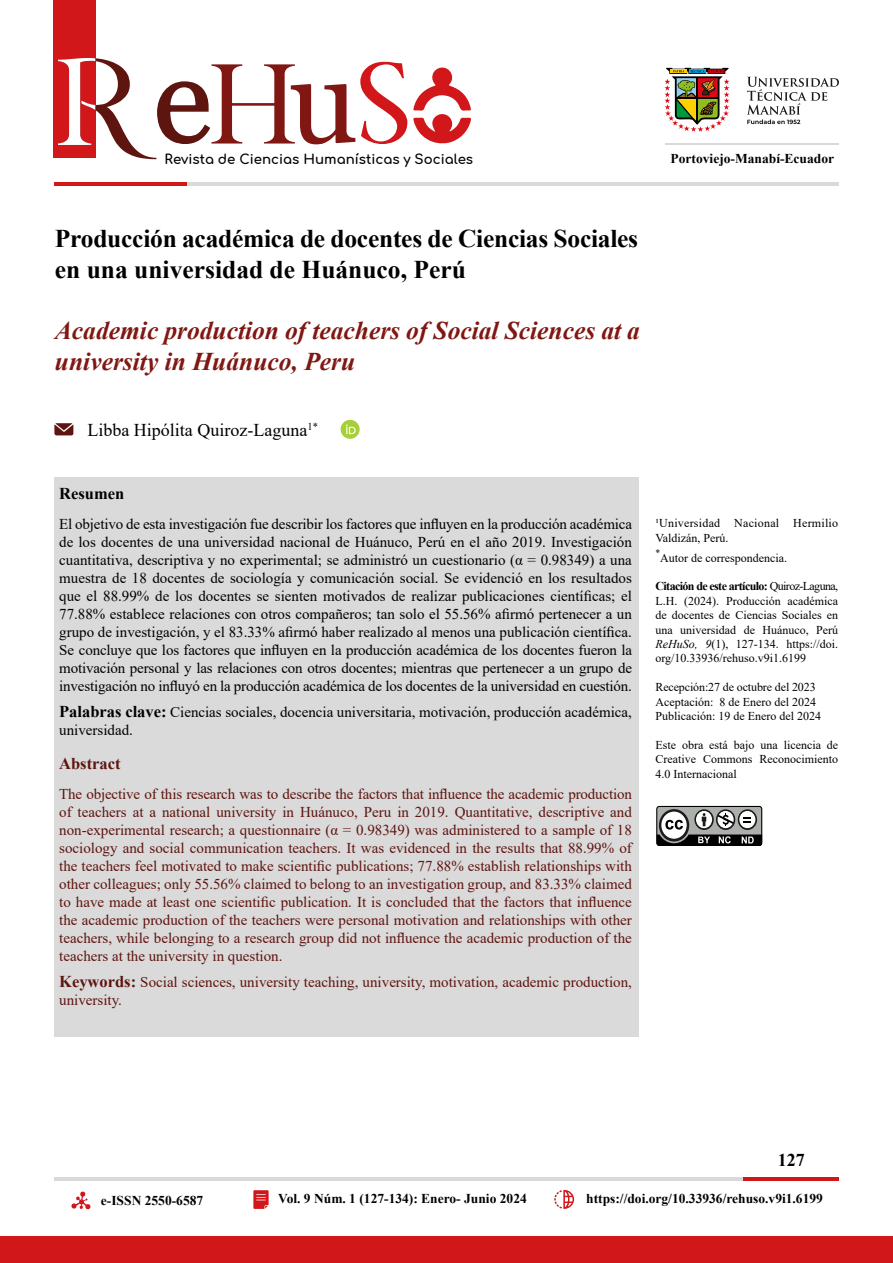
<style>
.page{position:relative;width:893px;height:1263px;background:#fff}
.page>*{position:absolute;margin:0;border:0;box-sizing:border-box;transform-origin:0 0}
.t1{font:700 25.5px/30.6px "Times New Roman";letter-spacing:-.01em;color:#000}
.t2{font:italic 700 25.5px/30.6px "Times New Roman";color:#801712}
.t3{font:18px "Times New Roman";color:#000}
.t4{font:700 18px "Times New Roman";color:#000}
.t5{font:700 16.5px "Times New Roman";color:#5e140f}
.t6{font:700 16.5px "Times New Roman";color:#000}
.t7{font:15px/18px "Times New Roman";color:#000;text-align:justify}
.t8{font:15px/18px "Times New Roman";color:#5e140f;text-align:justify}
.t9{font:700 13.5px "Times New Roman";color:#000}
.t10{font:700 13.35px "Comfortaa";color:#000}
.t11{font:12px/14.4px "Times New Roman";color:#000;text-align:justify}
.t12{font:12px/14.4px "Times New Roman";letter-spacing:.02em;color:#000}
.t13{font:9.6px "Times New Roman";color:#000}
.s1{font-weight:700;font-size:16.5px}
.s2{font-weight:700}
.s3{font-style:italic}
</style>
<div class="page">
<svg style="left:664px;top:68px;width:65px;height:64px"></svg>
<svg style="left:747px;top:77px;width:92px;height:47px"></svg>
<div style="left:53px;top:0;width:42px;height:157px;background:#d1171a"></div>
<svg style="left:413px;top:67px;width:58px;height:77px"></svg>
<svg style="left:58px;top:58px;width:349px;height:101px"></svg>
<hr style="left:665px;top:143px;width:174px;height:2px;background:#d9d9d9">
<hr style="left:187px;top:183px;width:651px;height:3px;background:#d9d9d9">
<div style="left:54px;top:477px;width:584px;height:559px;background:#dadada"></div>
<hr style="left:54px;top:1177px;width:689px;height:3px;background:#d9d9d9">
<hr style="left:743px;top:1177px;width:96px;height:3px;background:#d1171a">
<hr style="left:54px;top:183px;width:133px;height:3px;background:#d1171a">
<div style="left:0;top:1236px;width:893px;height:27px;background:#d1171a"></div>
<div style="left:657px;top:806px;width:105px;height:39px;background:#abb0ab;border-radius:3px"></div>
<div style="left:656px;top:806px;width:106px;height:40px;border:1px solid #000;border-radius:3px"></div>
<svg style="left:657px;top:809px;width:105px;height:37px"></svg>
<div style="left:341px;top:420px;width:19px;height:19px;background:#a6cf38;border-radius:50%"></div>
<svg style="left:346px;top:425px;width:10px;height:9px"></svg>
<svg style="left:54px;top:423px;width:19px;height:12px"></svg>
<svg style="left:554px;top:1190px;width:20px;height:19px"></svg>
<svg style="left:253px;top:1190px;width:16px;height:19px"></svg>
<svg style="left:71px;top:1191px;width:20px;height:18px"></svg>
<p class="t10" style="left:165px;top:146px;width:310px">Revista de Ciencias Humanísticas y Sociales</p>
<p class="t9" style="left:671px;top:149px;width:165px">Portoviejo-Manabí-Ecuador</p>
<h1 class="t1" style="left:55px;top:223px;width:585px">Producción académica de docentes de Ciencias Sociales en una universidad de Huánuco, Perú</h1>
<h1 class="t2" style="left:55px;top:315px;width:587px">Academic production of teachers of Social Sciences at a university in Huánuco, Peru</h1>
<p class="t3" style="left:87px;top:417px;width:232px">Libba Hipólita Quiroz-Laguna<sup>1*</sup></p>
<p class="t6" style="left:59px;top:481px;width:67px">Resumen</p>
<p class="t7" style="left:59px;top:514px;width:574px">El objetivo de esta investigación fue describir los factores que influyen en la producción académica de los docentes de una universidad nacional de Huánuco, Perú en el año 2019. Investigación cuantitativa, descriptiva y no experimental; se administró un cuestionario (α = 0.98349) a una muestra de 18 docentes de sociología y comunicación social. Se evidenció en los resultados que el 88.99% de los docentes se sienten motivados de realizar publicaciones científicas; el 77.88% establece relaciones con otros compañeros; tan solo el 55.56% afirmó pertenecer a un grupo de investigación, y el 83.33% afirmó haber realizado al menos una publicación científica.<br>Se concluye que los factores que influyen en la producción académica de los docentes fueron la motivación personal y las relaciones con otros docentes; mientras que pertenecer a un grupo de investigación no influyó en la producción académica de los docentes de la universidad en cuestión.</p>
<p class="t7" style="left:59px;top:702px;width:574px"><span class="s1">Palabras clave:</span> Ciencias sociales, docencia universitaria, motivación, producción académica, universidad.</p>
<p class="t5" style="left:59px;top:752px;width:63px">Abstract</p>
<p class="t8" style="left:59px;top:785px;width:574px">The objective of this research was to describe the factors that influence the academic production of teachers at a national university in Huánuco, Peru in 2019. Quantitative, descriptive and non-experimental research; a questionnaire (α = 0.98349) was administered to a sample of 18 sociology and social communication teachers. It was evidenced in the results that 88.99% of the teachers feel motivated to make scientific publications; 77.88% establish relationships with other colleagues; only 55.56% claimed to belong to an investigation group, and 83.33% claimed to have made at least one scientific publication. It is concluded that the factors that influence the academic production of the teachers were personal motivation and relationships with other teachers, while belonging to a research group did not influence the academic production of the teachers at the university in question.</p>
<p class="t8" style="left:59px;top:973px;width:574px"><span class="s1">Keywords:</span> Social sciences, university teaching, university, motivation, academic production, university.</p>
<p class="t12" style="left:655px;top:516px;width:184px">1Universidad Nacional Hermilio<br>Valdizán, Perú.</p>
<p class="t13" style="left:655px;top:546px;width:6px">*</p>
<p class="t11" style="left:660px;top:550px;width:128px">Autor de correspondencia.</p>
<p class="t11" style="left:655px;top:579px;width:184px"><span class="s2">Citación de este artículo:</span> Quiroz-Laguna, L.H. (2024). Producción académica de docentes de Ciencias Sociales en una universidad de Huánuco, Perú <span class="s3">ReHuSo, 9</span>(1), 127-134. https://doi. org/10.33936/rehuso.v9i1.6199</p>
<p class="t11" style="left:655px;top:680px;width:167px;text-align:left">Recepción:27 de octubre del 2023<br>Aceptación: 8 de Enero del 2024<br>Publicación: 19 de Enero del 2024</p>
<p class="t11" style="left:655px;top:737px;width:184px">Este obra está bajo una licencia de Creative Commons Reconocimiento 4.0 Internacional</p>
<p class="t4" style="left:778px;top:1147px;width:28px">127</p>
<p class="t9" style="left:101px;top:1191px;width:104px">e-ISSN 2550-6587</p>
<p class="t9" style="left:278px;top:1189px;width:250px">Vol. 9 Núm. 1 (127-134): Enero- Junio 2024</p>
<p class="t9" style="left:586px;top:1189px;width:238px">https://doi.org/10.33936/rehuso.v9i1.6199</p>
</div>
